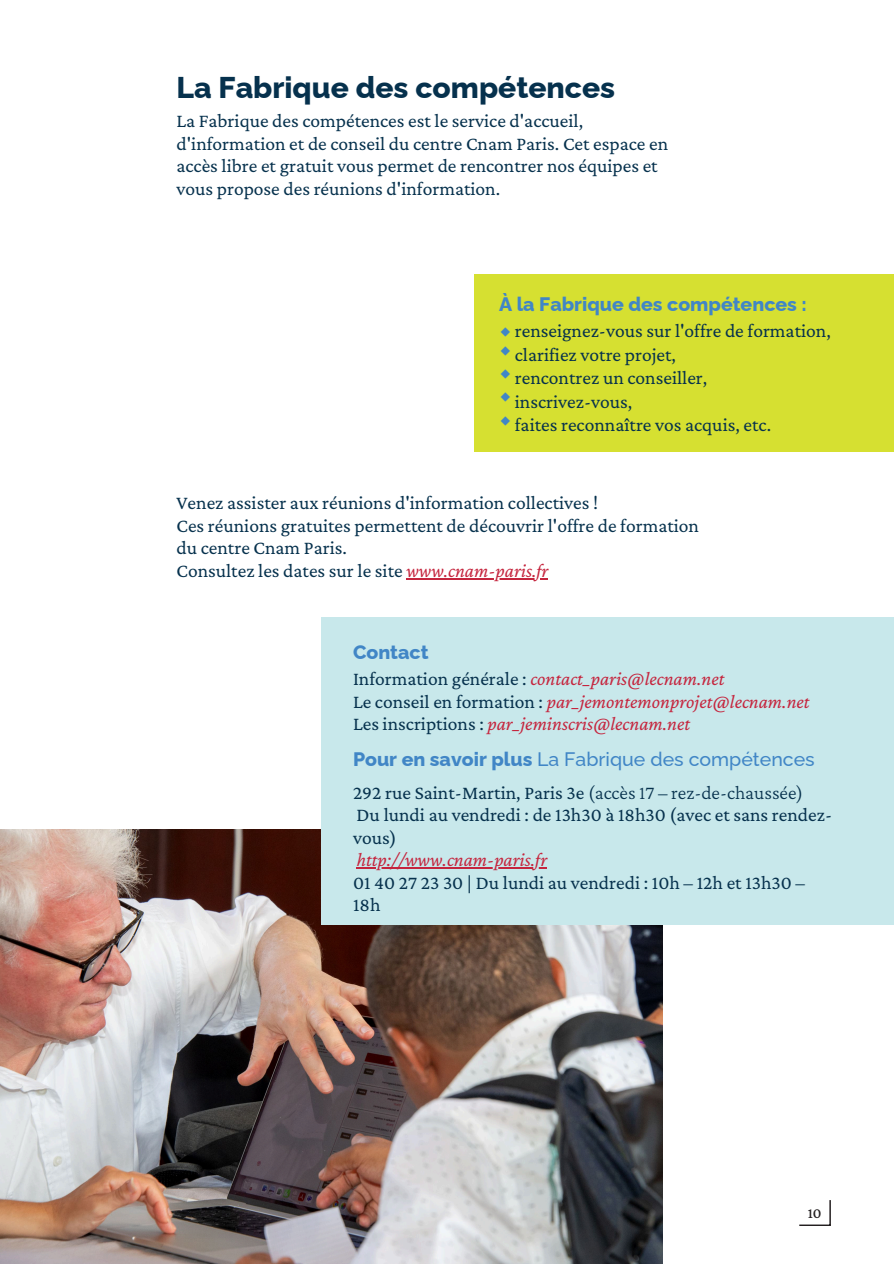
<style>
.page{position:relative;width:894px;height:1264px;background:#fff}
.page>*{position:absolute;margin:0;border:0;box-sizing:border-box;transform-origin:0 0}
.t1{font:800 30px "Raleway";color:#06314d}
.t2{font:19.5px/22.5px "Crimson Pro";color:#06314d}
.t3{font:italic 19.5px/22.5px "Crimson Pro";color:#c5253e}
.t4{font:500 19.5px "Raleway";color:#4186c6}
.t5{font:800 19.5px "Raleway";color:#4186c6}
.t6{font:100 19.5px/23.4px "Piazzolla";color:#4186c6;text-align:justify}
.t7{font:500 15px "Crimson Pro";color:#231f20}
.s1{font-family:"Piazzolla";font-weight:100;color:#4186c6}
.s2{font-style:italic;color:#c5253e}
.s3{font-style:normal;color:#06314d}
.s4{font-weight:800}
.s5{font-weight:300}
</style>
<div class="page">
<img style="left:0;top:829px;width:662px;height:434px">
<div style="left:321px;top:617px;width:572px;height:307px;background:#c8e8eb"></div>
<div style="left:474px;top:274px;width:419px;height:178px;background:#d6e031"></div>
<svg style="left:799px;top:1200px;width:31px;height:25px"></svg>
<hr style="left:406px;top:578px;width:142px;height:1px;background:#c5253e">
<hr style="left:356px;top:867px;width:191px;height:1px;background:#c5253e">
<h1 class="t1" style="left:176px;top:70px;width:440px">La Fabrique des compétences</h1>
<p class="t2" style="left:176px;top:109px;width:493px">La Fabrique des compétences est le service d'accueil, d'information et de conseil du centre Cnam Paris. Cet espace en accès libre et gratuit vous permet de rencontrer nos équipes et vous propose des réunions d'information.</p>
<p class="t5" style="left:499px;top:293px;width:309px">À la Fabrique des compétences :</p>
<p class="t2" style="left:514px;top:319px;width:317px;line-height:23.4px;text-indent:-16px"><span class="s1">◆</span> renseignez-vous sur l'offre de formation, clarifiez votre projet,<br>rencontrez un conseiller,<br>inscrivez-vous,<br>faites reconnaître vos acquis, etc.</p>
<p class="t6" style="left:499px;top:336px;width:14px">◆ ◆ ◆ ◆</p>
<p class="t2" style="left:176px;top:491px;width:524px">Venez assister aux réunions d'information collectives !<br>Ces réunions gratuites permettent de découvrir l'offre de formation du centre Cnam Paris.<br>Consultez les dates sur le site <span class="s2">www.cnam-paris.fr</span></p>
<p class="t5" style="left:353px;top:641px;width:77px">Contact</p>
<p class="t3" style="left:353px;top:667px;width:458px"><span class="s3">Information générale :</span> contact_paris@lecnam.net<br><span class="s3">Le conseil en formation :</span> par_jemontemonprojet@lecnam.net<br><span class="s3">Les inscriptions :</span> par_jeminscris@lecnam.net</p>
<p class="t4" style="left:353px;top:748px;width:463px"><span class="s4">Pour en savoir plus</span> La Fabrique des compétences</p>
<p class="t2" style="left:353px;top:780px;width:480px">292 rue Saint-Martin, Paris 3e <span class="s5">(accès 17 – rez-de-chaussée)<br></span>Du lundi au vendredi : de 13h30 à 18h30 (avec et sans rendez&shy;vous)</p>
<p class="t3" style="left:356px;top:848px;width:192px">http://www.cnam-paris.fr</p>
<p class="t2" style="left:353px;top:870px;width:453px">01 40 27 23 30 | Du lundi au vendredi : 10h – 12h et 13h30 –<br>18h</p>
<p class="t7" style="left:807px;top:1204px;width:15px">10</p>
</div>
